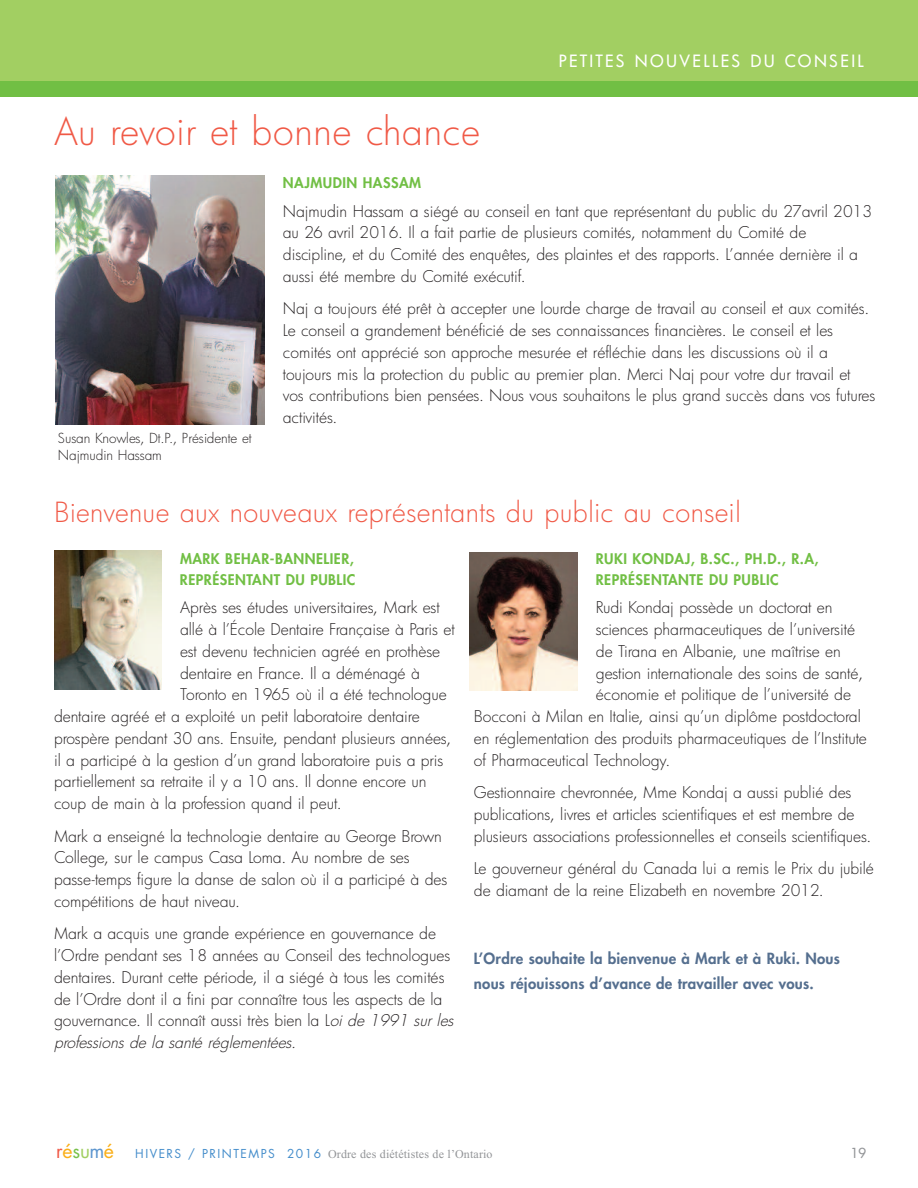
<style>
.page{position:relative;width:918px;height:1188px;background:#fff}
.page>*{position:absolute;margin:0;border:0;box-sizing:border-box;transform-origin:0 0}
.t1{font:300 37.5px "Futura";letter-spacing:.01em;color:#f05946}
.t2{font:300 27px "Futura";letter-spacing:.01em;color:#f05946}
.t3{font:500 16.5px "Futura";letter-spacing:.145em;color:#fff}
.t4{font:300 15.75px/21.8px "Futura";letter-spacing:-.005em;color:#231f20}
.t5{font:800 15px/24.8px "Futura";letter-spacing:.015em;color:#556f8f}
.t6{font:800 14.25px/21px "Futura";letter-spacing:.035em;color:#71bf44}
.t7{font:300 13.5px/17.2px "Futura";letter-spacing:-.005em;color:#231f20}
.t8{font:500 13.5px "Futura";color:#939598}
.t9{font:12px "Times New Roman";letter-spacing:.01em;color:#939598}
.s1{font-style:italic}
.s2{font-family:"Futura";font-size:19.5px;color:#f05946}
.s3{font-family:"Futura";font-size:19.5px;color:#faaf18}
.s4{font-family:"Futura";font-size:19.5px;color:#78c14a}
.s5{font-family:"Futura";font-size:19.5px;color:#a2cf62}
.s6{font-family:"Futura";font-size:19.5px;color:#5d96cf}
.s7{font-family:"Futura";color:#448dcb}
</style>
<div class="page">
<div style="left:0;top:0;width:918px;height:84px;background:#a2cf62"></div>
<div style="left:0;top:82px;width:918px;height:15px;background:#71bf44"></div>
<img style="left:55px;top:176px;width:210px;height:248px">
<img style="left:54px;top:550px;width:108px;height:139px">
<img style="left:470px;top:552px;width:108px;height:139px">
<h1 class="t1" style="left:54px;top:110px;width:428px">Au revoir et bonne chance</h1>
<p class="t3" style="left:559px;top:51px;width:307px">PETITES NOUVELLES DU CONSEIL</p>
<p class="t7" style="left:58px;top:429px;width:195px">Susan Knowles, Dt.P., Présidente et<br>Najmudin Hassam</p>
<p class="t6" style="left:283px;top:173px;width:140px">NAJMUDIN HASSAM</p>
<p class="t4" style="left:283px;top:200px;width:591px">Najmudin Hassam a siégé au conseil en tant que représentant du public du 27avril 2013 au 26 avril 2016. Il a fait partie de plusieurs comités, notamment du Comité de discipline, et du Comité des enquêtes, des plaintes et des rapports. L’année dernière il a aussi été membre du Comité exécutif.</p>
<p class="t4" style="left:283px;top:298px;width:594px">Naj a toujours été prêt à accepter une lourde charge de travail au conseil et aux comités.<br>Le conseil a grandement bénéficié de ses connaissances financières. Le conseil et les comités ont apprécié son approche mesurée et réfléchie dans les discussions où il a toujours mis la protection du public au premier plan. Merci Naj pour votre dur travail et<br>vos contributions bien pensées. Nous vous souhaitons le plus grand succès dans vos futures activités.</p>
<h2 class="t2" style="left:54px;top:497px;width:688px">Bienvenue aux nouveaux représentants du public au conseil</h2>
<p class="t6" style="left:180px;top:548px;width:177px">MARK BEHAR-BANNELIER,<br>REPRÉSENTANT DU PUBLIC</p>
<p class="t4" style="left:180px;top:597px;width:261px">Après ses études universitaires, Mark est</p>
<p class="t4" style="left:180px;top:619px;width:276px">allé à l’École Dentaire Française à Paris et</p>
<p class="t4" style="left:180px;top:641px;width:262px">est devenu technicien agréé en prothèse</p>
<p class="t4" style="left:180px;top:662px;width:241px">dentaire en France. Il a déménagé à</p>
<p class="t4" style="left:180px;top:684px;width:268px">Toronto en 1965 où il a été technologue</p>
<p class="t4" style="left:54px;top:706px;width:367px">dentaire agréé et a exploité un petit laboratoire dentaire</p>
<p class="t4" style="left:54px;top:728px;width:399px">prospère pendant 30 ans. Ensuite, pendant plusieurs années,</p>
<p class="t4" style="left:54px;top:749px;width:391px">il a participé à la gestion d’un grand laboratoire puis a pris</p>
<p class="t4" style="left:54px;top:771px;width:374px">partiellement sa retraite il y a 10 ans. Il donne encore un</p>
<p class="t4" style="left:54px;top:793px;width:289px">coup de main à la profession quand il peut.</p>
<p class="t4" style="left:54px;top:825px;width:395px">Mark a enseigné la technologie dentaire au George Brown College, sur le campus Casa Loma. Au nombre de ses passe-temps figure la danse de salon où il a participé à des compétitions de haut niveau.</p>
<p class="t4" style="left:54px;top:923px;width:405px">Mark a acquis une grande expérience en gouvernance de l’Ordre pendant ses 18 années au Conseil des technologues dentaires. Durant cette période, il a siégé à tous les comités de l’Ordre dont il a fini par connaître tous les aspects de la gouvernance. Il connaît aussi très bien la L<span class="s1">oide1991surles professions de la santé réglementées.</span></p>
<p class="t6" style="left:596px;top:548px;width:224px">RUKI KONDAJ, B.SC., PH.D., R.A,<br>REPRÉSENTANTE DU PUBLIC</p>
<p class="t4" style="left:596px;top:597px;width:238px">Rudi Kondaj possède un doctorat en</p>
<p class="t4" style="left:596px;top:619px;width:261px">sciences pharmaceutiques de l’université</p>
<p class="t4" style="left:596px;top:641px;width:247px">de Tirana en Albanie, une maîtrise en</p>
<p class="t4" style="left:596px;top:662px;width:269px">gestion internationale des soins de santé,</p>
<p class="t4" style="left:596px;top:684px;width:257px">économie et politique de l’université de</p>
<p class="t4" style="left:474px;top:706px;width:389px">Bocconi à Milan en Italie, ainsi qu’un diplôme postdoctoral</p>
<p class="t4" style="left:474px;top:728px;width:395px">en réglementation des produits pharmaceutiques de l’Institute</p>
<p class="t4" style="left:474px;top:749px;width:198px">of Pharmaceutical Technology.</p>
<p class="t4" style="left:474px;top:782px;width:399px">Gestionnaire chevronnée, Mme Kondaj a aussi publié des publications, livres et articles scientifiques et est membre de plusieurs associations professionnelles et conseils scientifiques.</p>
<p class="t4" style="left:474px;top:858px;width:402px">Le gouverneur général du Canada lui a remis le Prix du jubilé de diamant de la reine Elizabeth en novembre 2012.</p>
<p class="t5" style="left:474px;top:946px;width:368px">L’Ordre souhaite la bienvenue à Mark et à Ruki. Nous nous réjouissons d’avance de travailler avec vous.</p>
<p class="t9" style="left:56px;top:1147px;width:438px"><span class="s2">r</span><span class="s3">é</span><span class="s4">s</span><span class="s5">u</span><span class="s6">m</span><span class="s3">é</span> <span class="s7">HIVERS / PRINTEMPS 2016</span> Ordre des diététistes de l’Ontario</p>
<p class="t8" style="left:850px;top:1146px;width:17px">19</p>
</div>
